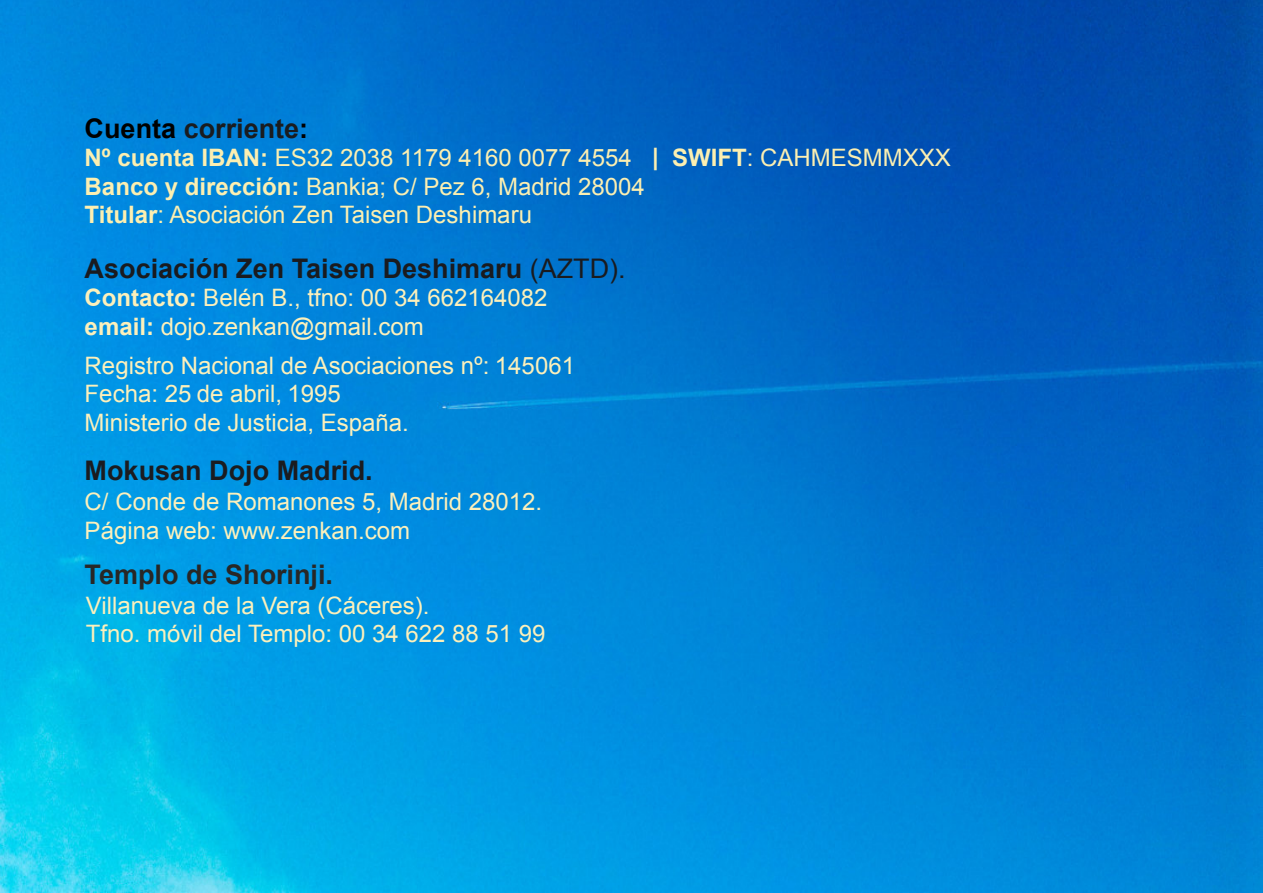
<style>
.page{position:relative;width:1263px;height:893px;background:#fff}
.page>*{position:absolute;margin:0;border:0;box-sizing:border-box;transform-origin:0 0}
.t1{font:700 27px "Arial";color:#1a1b1f}
.t2{font:700 27px "Arial";color:#1b1c20}
.t3{font:700 27px "Arial";color:#282726}
.t4{font:700 27px "Arial";color:#1a1c1f}
.t5{font:24px/28.5px "Arial";color:#fcf0bb}
.t6{font:24px/28.5px "Arial";color:#fcefb1}
.s1{color:#000}
.s2{font-weight:700}
.s3{font-weight:400}
</style>
<div class="page">
<img style="left:0;top:0;width:1263px;height:892px">
<p class="t4" style="left:85px;top:118px;width:225px"><span class="s1">Cuenta</span> corriente<span class="s1">:</span></p>
<p class="t6" style="left:85px;top:146px;width:868px"><span class="s2">Nº cuenta IBAN:</span> ES32 2038 1179 4160 0077 4554 <span class="s2">| SWIFT</span>: CAHMESMMXXX<br><span class="s2">Banco y dirección:</span> Bankia; C/ Pez 6, Madrid 28004<br><span class="s2">Titular</span>: Asociación Zen Taisen Deshimaru</p>
<p class="t1" style="left:85px;top:258px;width:543px">Asociación Zen Taisen Deshimaru <span class="s3">(AZTD).</span></p>
<p class="t5" style="left:85px;top:285px;width:464px"><span class="s2">Contacto:</span> Belén B., tfno: 00 34 662164082 <span class="s2">email:</span> dojo.zenkan@gmail.com</p>
<p class="t5" style="left:85px;top:353px;width:492px">Registro Nacional de Asociaciones nº: 145061<br>Fecha: 25 de abril, 1995<br>Ministerio de Justicia, España.</p>
<p class="t2" style="left:85px;top:460px;width:290px">Mokusan Dojo Madrid.</p>
<p class="t5" style="left:85px;top:489px;width:459px">C/ Conde de Romanones 5, Madrid 28012.<br>Página web: www.zenkan.com</p>
<p class="t3" style="left:85px;top:564px;width:250px">Templo de Shorinji.</p>
<p class="t5" style="left:86px;top:593px;width:461px">Villanueva de la Vera (Cáceres).<br>Tfno. móvil del Templo: 00 34 622 88 51 99</p>
</div>
